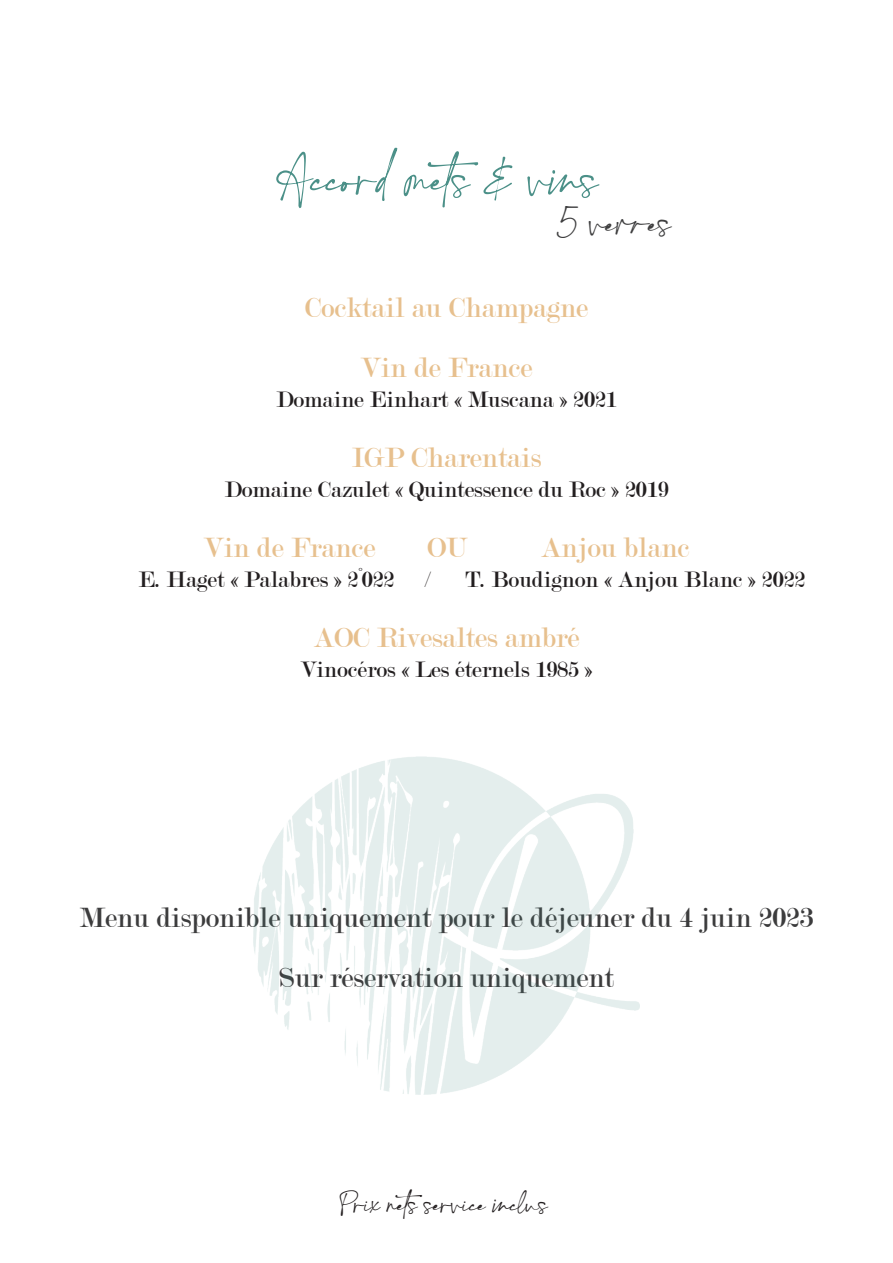
<style>
.page{position:relative;width:893px;height:1263px;background:#fff}
.page>*{position:absolute;margin:0;border:0;box-sizing:border-box;transform-origin:0 0}
.t1{font:57px "Charlotte";color:#4b9088}
.t2{font:42px "Charlotte";color:#3e3e3f}
.t3{font:30px "Modern";color:#e7c08e}
.t4{font:30px "Modern";color:#3c3c3d}
.t5{font:30px "Charlotte";color:#231f20}
.t6{font:24px "Modern";color:#231f20}
</style>
<div class="page">
<img style="left:254px;top:756px;width:385px;height:338px">
<p class="t1" style="left:279px;top:147px;width:320px">Accord mets &amp; vins</p>
<p class="t2" style="left:557px;top:199px;width:116px">5 verres</p>
<p class="t3" style="left:305px;top:293px;width:285px">Cocktail au Champagne</p>
<p class="t3" style="left:361px;top:353px;width:173px">Vin de France</p>
<p class="t6" style="left:276px;top:388px;width:342px">Domaine Einhart « Muscana » 2021</p>
<p class="t3" style="left:352px;top:443px;width:191px">IGP Charentais</p>
<p class="t6" style="left:224px;top:478px;width:446px">Domaine Cazulet « Quintessence du Roc » 2019</p>
<p class="t3" style="left:203px;top:533px;width:173px">Vin de France</p>
<p class="t3" style="left:427px;top:533px;width:42px">OU</p>
<p class="t3" style="left:541px;top:533px;width:150px">Anjou blanc</p>
<p class="t6" style="left:139px;top:568px;width:292px">E. Haget « Palabres » 2°022 /</p>
<p class="t6" style="left:465px;top:568px;width:341px">T. Boudignon « Anjou Blanc » 2022</p>
<p class="t3" style="left:313px;top:623px;width:268px">AOC Rivesaltes ambré</p>
<p class="t6" style="left:300px;top:658px;width:294px">Vinocéros « Les éternels 1985 »</p>
<p class="t4" style="left:80px;top:903px;width:735px">Menu disponible uniquement pour le déjeuner du 4 juin 2023</p>
<p class="t4" style="left:279px;top:963px;width:336px">Sur réservation uniquement</p>
<p class="t5" style="left:340px;top:1187px;width:210px">Prix nets service inclus</p>
</div>
